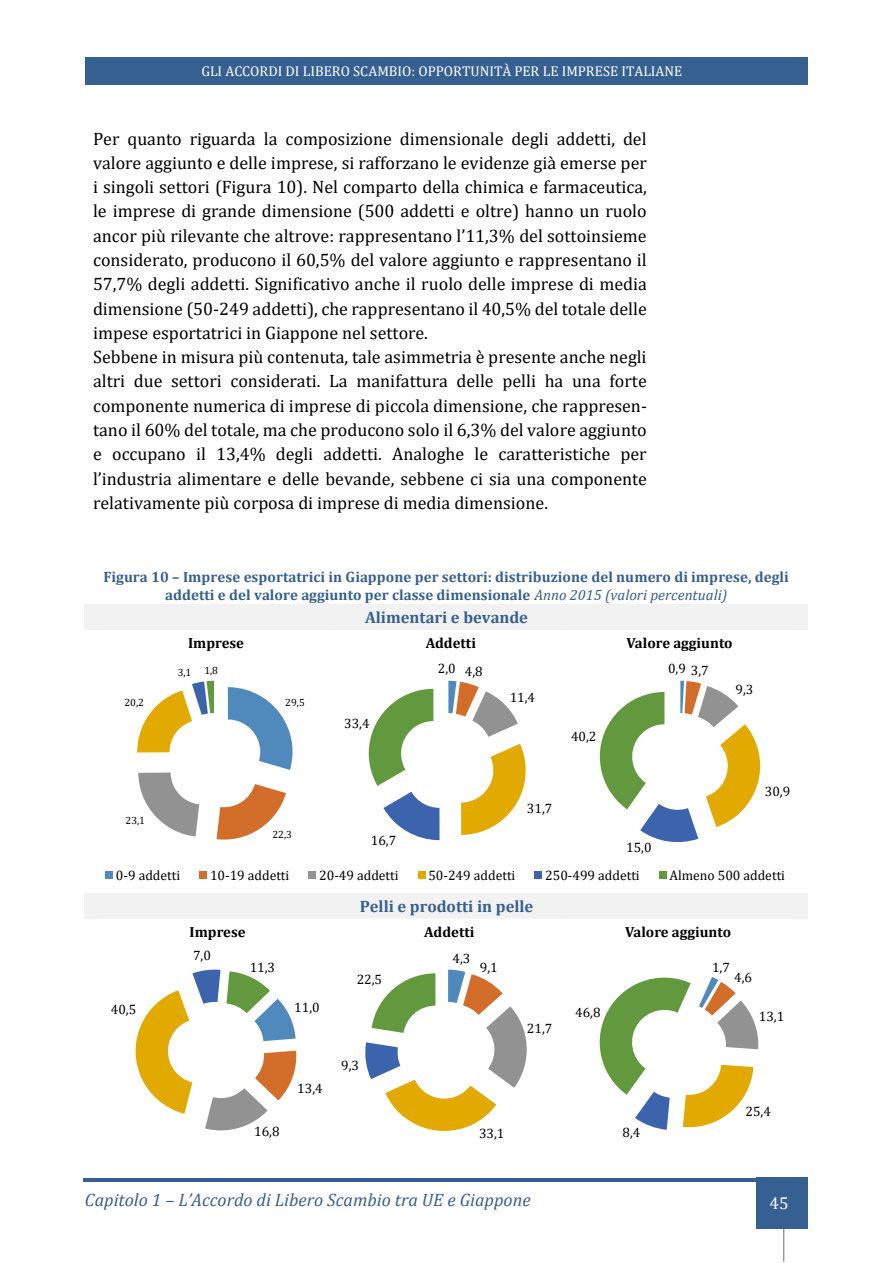
<style>
.page{position:relative;width:893px;height:1263px;background:#fff}
.page>*{position:absolute;margin:0;border:0;box-sizing:border-box;transform-origin:0 0}
.t1{font:700 19.2px "Cambria";color:#000}
.t2{font:18px/24.3px "Cambria";color:#000;text-align:justify}
.t3{font:italic 18px "Cambria";color:#365f91}
.t4{font:17.25px "Cambria";color:#fff}
.t5{font:700 16.5px "Cambria";color:#365f91}
.t6{font:700 15px/18.3px "Cambria";color:#365f91;text-align:center}
.t7{font:700 14.7px "Cambria";color:#000}
.t8{font:14.25px "Cambria";color:#fff}
.t9{font:13.65px "Cambria";color:#000}
.t10{font:10.5px "Cambria";color:#000}
.s1{font-weight:400;font-style:italic}
</style>
<div class="page">
<hr style="left:83px;top:1178px;width:719px;height:3px;background:#365f91">
<hr style="left:783px;top:1228px;width:1px;height:34px;background:#7f7f7f">
<div style="left:756px;top:1177px;width:52px;height:51px;background:#376092"></div>
<div style="left:85px;top:57px;width:723px;height:27px;background:#376092"></div>
<div style="left:85px;top:604px;width:723px;height:26px;background:#f2f2f2"></div>
<div style="left:85px;top:893px;width:723px;height:25px;background:#f2f2f2"></div>
<svg style="left:228px;top:687px;width:65px;height:83px"></svg>
<svg style="left:217px;top:784px;width:69px;height:56px"></svg>
<svg style="left:138px;top:772px;width:61px;height:64px"></svg>
<svg style="left:137px;top:681px;width:77px;height:71px"></svg>
<svg style="left:448px;top:681px;width:70px;height:56px"></svg>
<svg style="left:461px;top:744px;width:65px;height:91px"></svg>
<svg style="left:383px;top:792px;width:57px;height:48px"></svg>
<svg style="left:369px;top:689px;width:64px;height:97px"></svg>
<svg style="left:600px;top:681px;width:161px;height:162px"></svg>
<div style="left:106px;top:871px;width:7px;height:8px;background:#5089bc"></div>
<div style="left:200px;top:871px;width:7px;height:8px;background:#d26e2a"></div>
<div style="left:309px;top:871px;width:7px;height:8px;background:#929292"></div>
<div style="left:418px;top:871px;width:7px;height:8px;background:#e2aa00"></div>
<div style="left:535px;top:871px;width:7px;height:8px;background:#3b64ad"></div>
<div style="left:659px;top:871px;width:7px;height:8px;background:#62993e"></div>
<svg style="left:135px;top:969px;width:162px;height:162px"></svg>
<svg style="left:365px;top:970px;width:162px;height:161px"></svg>
<svg style="left:599px;top:977px;width:160px;height:153px"></svg>
<p class="t8" style="left:201px;top:62px;width:482px">GLI ACCORDI DI LIBERO SCAMBIO: OPPORTUNITÀ PER LE IMPRESE ITALIANE</p>
<p class="t2" style="left:93px;top:126px;width:555px">Per quanto riguarda la composizione dimensionale degli addetti, del valore aggiunto e delle imprese, si rafforzano le evidenze già emerse per i singoli settori (Figura 10). Nel comparto della chimica e farmaceutica, le imprese di grande dimensione (500 addetti e oltre) hanno un ruolo ancor più rilevante che altrove: rappresentano l’11,3% del sottoinsieme considerato, producono il 60,5% del valore aggiunto e rappresentano il 57,7% degli addetti. Significativo anche il ruolo delle imprese di media dimensione (50-249 addetti), che rappresentano il 40,5% del totale delle impese esportatrici in Giappone nel settore.</p>
<p class="t2" style="left:93px;top:344px;width:556px">Sebbene in misura più contenuta, tale asimmetria è presente anche negli altri due settori considerati. La manifattura delle pelli ha una forte componente numerica di imprese di piccola dimensione, che rappresen&shy;tano il 60% del totale, ma che producono solo il 6,3% del valore aggiunto e occupano il 13,4% degli addetti. Analoghe le caratteristiche per l’industria alimentare e delle bevande, sebbene ci sia una componente relativamente più corposa di imprese di media dimensione.</p>
<p class="t6" style="left:103px;top:567px;width:687px">Figura 10 – Imprese esportatrici in Giappone per settori: distribuzione del numero di imprese, degli addetti e del valore aggiunto per classe dimensionale <span class="s1">Anno 2015 (valori percentuali)</span></p>
<p class="t5" style="left:365px;top:607px;width:164px">Alimentari e bevande</p>
<p class="t10" style="left:124px;top:696px;width:21px">20,2</p>
<p class="t7" style="left:188px;top:634px;width:58px">Imprese</p>
<p class="t10" style="left:178px;top:665px;width:42px">3,1 1,8</p>
<p class="t10" style="left:285px;top:696px;width:21px">29,5</p>
<p class="t10" style="left:126px;top:814px;width:21px">23,1</p>
<p class="t10" style="left:272px;top:828px;width:21px">22,3</p>
<p class="t9" style="left:344px;top:715px;width:27px">33,4</p>
<p class="t7" style="left:426px;top:634px;width:52px">Addetti</p>
<p class="t1" style="left:410px;top:655px;width:76px">Legenda</p>
<p class="t9" style="left:438px;top:661px;width:47px">2,0 4,8</p>
<p class="t9" style="left:371px;top:832px;width:27px">16,7</p>
<p class="t9" style="left:510px;top:689px;width:27px">11,4</p>
<p class="t9" style="left:571px;top:728px;width:27px">40,2</p>
<p class="t9" style="left:527px;top:800px;width:27px">31,7</p>
<p class="t7" style="left:627px;top:634px;width:108px">Valore aggiunto</p>
<p class="t9" style="left:668px;top:660px;width:42px">0,9 3,7</p>
<p class="t9" style="left:736px;top:681px;width:19px">9,3</p>
<p class="t9" style="left:626px;top:839px;width:27px">15,0</p>
<p class="t9" style="left:765px;top:782px;width:27px">30,9</p>
<p class="t9" style="left:116px;top:867px;width:66px">0-9 addetti</p>
<p class="t9" style="left:210px;top:867px;width:81px">10-19 addetti</p>
<p class="t9" style="left:319px;top:867px;width:81px">20-49 addetti</p>
<p class="t9" style="left:428px;top:867px;width:88px">50-249 addetti</p>
<p class="t9" style="left:545px;top:867px;width:96px">250-499 addetti</p>
<p class="t9" style="left:670px;top:867px;width:117px">Almeno 500 addetti</p>
<p class="t9" style="left:111px;top:1001px;width:27px">40,5</p>
<p class="t5" style="left:360px;top:896px;width:175px">Pelli e prodotti in pelle</p>
<p class="t7" style="left:190px;top:923px;width:58px">Imprese</p>
<p class="t7" style="left:424px;top:923px;width:52px">Addetti</p>
<p class="t7" style="left:625px;top:923px;width:108px">Valore aggiunto</p>
<p class="t9" style="left:193px;top:947px;width:19px">7,0</p>
<p class="t9" style="left:250px;top:959px;width:27px">11,3</p>
<p class="t9" style="left:357px;top:971px;width:27px">22,5</p>
<p class="t9" style="left:452px;top:950px;width:19px">4,3</p>
<p class="t9" style="left:480px;top:959px;width:19px">9,1</p>
<p class="t9" style="left:712px;top:958px;width:19px">1,7</p>
<p class="t9" style="left:734px;top:969px;width:19px">4,6</p>
<p class="t9" style="left:294px;top:999px;width:27px">11,0</p>
<p class="t9" style="left:527px;top:1020px;width:27px">21,7</p>
<p class="t9" style="left:575px;top:1004px;width:27px">46,8</p>
<p class="t9" style="left:759px;top:1008px;width:27px">13,1</p>
<p class="t9" style="left:341px;top:1057px;width:19px">9,3</p>
<p class="t9" style="left:297px;top:1080px;width:27px">13,4</p>
<p class="t9" style="left:745px;top:1103px;width:27px">25,4</p>
<p class="t9" style="left:254px;top:1123px;width:27px">16,8</p>
<p class="t9" style="left:479px;top:1124px;width:27px">33,1</p>
<p class="t9" style="left:623px;top:1123px;width:19px">8,4</p>
<p class="t3" style="left:85px;top:1189px;width:447px">Capitolo 1 – L’Accordo di Libero Scambio tra UE e Giappone</p>
<p class="t4" style="left:769px;top:1193px;width:21px">45</p>
</div>
